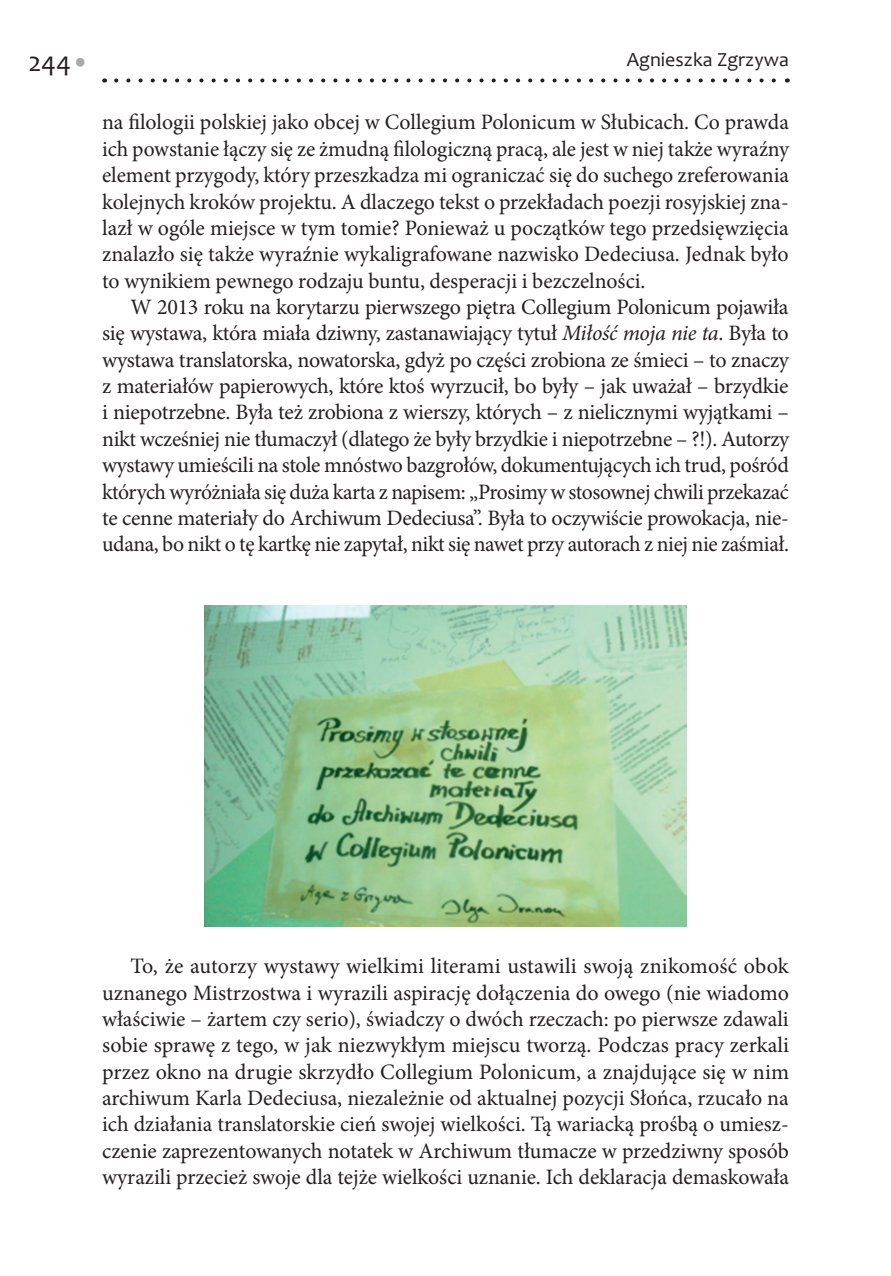
<style>
.page{position:relative;width:891px;height:1276px;background:#fff}
.page>*{position:absolute;margin:0;border:0;box-sizing:border-box;transform-origin:0 0}
.t1{font:28px "Candara";color:#231f20}
.tekst{font:22px/26.4px "Minion Pro";letter-spacing:-.01em;color:#231f20;text-align:justify}
.tekst_01{font:22px/26.4px "Minion Pro";color:#231f20;text-align:justify}
.t2{font:20px "Candara";color:#231f20}
.s1{color:#a8a9ad}
.s2{font-style:italic}
</style>
<div class="page">
<svg style="left:116px;top:78px;width:660px;height:4px"></svg>
<img style="left:205px;top:605px;width:480px;height:321px">
<p class="t1" style="left:28px;top:45px;width:63px">244<span class="s1">•</span></p>
<p class="t2" style="left:626px;top:46px;width:163px">Agnieszka Zgrzywa</p>
<p class="tekst_01" style="left:102px;top:109px;width:688px">na filologii polskiej jako obcej w Collegium Polonicum w Słubicach. Co prawda ich powstanie łączy się ze żmudną filologiczną pracą, ale jest w niej także wyraźny element przygody, który przeszkadza mi ograniczać się do suchego zreferowania kolejnych kroków projektu. A dlaczego tekst o przekładach poezji rosyjskiej zna&shy;lazł w ogóle miejsce w tym tomie? Ponieważ u początków tego przedsięwzięcia znalazło się także wyraźnie wykaligrafowane nazwisko Dedeciusa. Jednak było to wynikiem pewnego rodzaju buntu, desperacji i bezczelności.</p>
<p class="tekst" style="left:102px;top:294px;width:688px;text-indent:28px">W 2013 roku na korytarzu pierwszego piętra Collegium Polonicum pojawiła się wystawa, która miała dziwny, zastanawiający tytuł <span class="s2">Miłość moja nie ta</span>. Była to wystawa translatorska, nowatorska, gdyż po części zrobiona ze śmieci – to znaczy z materiałów papierowych, które ktoś wyrzucił, bo były – jak uważał – brzydkie i niepotrzebne. Była też zrobiona z wierszy, których – z nielicznymi wyjątkami – nikt wcześniej nie tłumaczył (dlatego że były brzydkie i niepotrzebne – ?!). Autorzy wystawy umieścili na stole mnóstwo bazgrołów, dokumentujących ich trud, pośród których wyróżniała się duża karta z napisem: „Prosimy w stosownej chwili przekazać te cenne materiały do Archiwum Dedeciusa”. Była to oczywiście prowokacja, nie&shy;udana, bo nikt o tę kartkę nie zapytał, nikt się nawet przy autorach z niej nie zaśmiał.</p>
<p class="tekst" style="left:102px;top:953px;width:688px;text-indent:28px">To, że autorzy wystawy wielkimi literami ustawili swoją znikomość obok uznanego Mistrzostwa i wyrazili aspirację dołączenia do owego (nie wiadomo właściwie – żartem czy serio), świadczy o dwóch rzeczach: po pierwsze zdawali sobie sprawę z tego, w jak niezwykłym miejscu tworzą. Podczas pracy zerkali przez okno na drugie skrzydło Collegium Polonicum, a znajdujące się w nim archiwum Karla Dedeciusa, niezależnie od aktualnej pozycji Słońca, rzucało na ich działania translatorskie cień swojej wielkości. Tą wariacką prośbą o umiesz&shy;czenie zaprezentowanych notatek w Archiwum tłumacze w przedziwny sposób wyrazili przecież swoje dla tejże wielkości uznanie. Ich deklaracja demaskowała</p>
</div>
